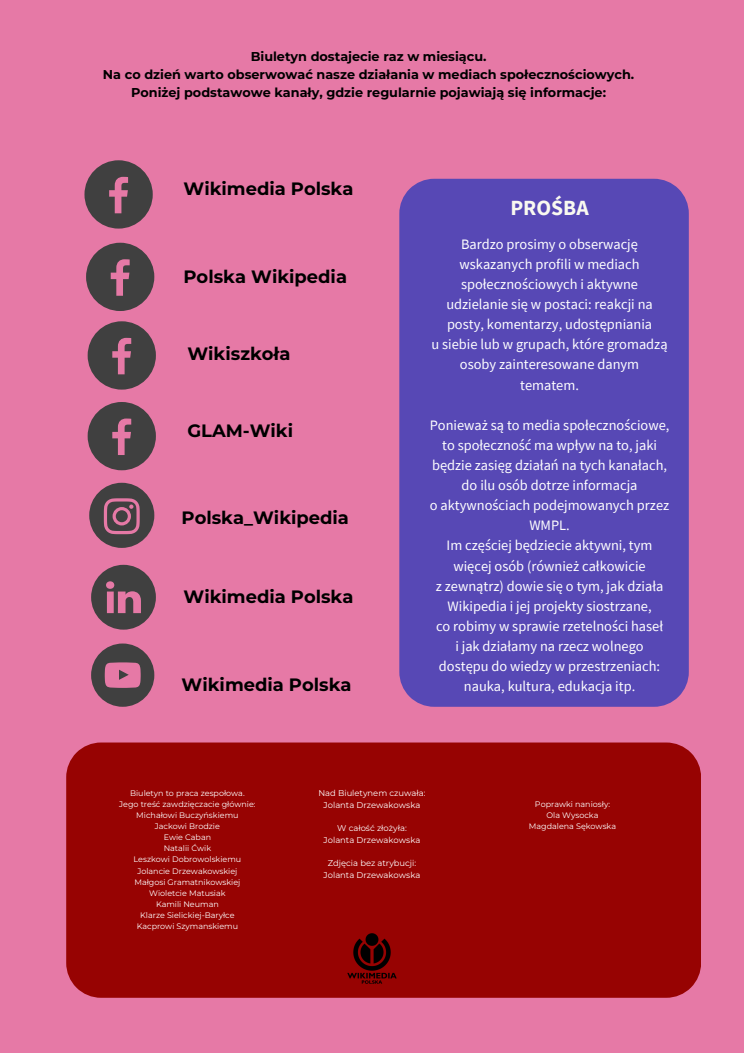
<style>
.page{position:relative;width:744px;height:1053px;background:#fff}
.page>*{position:absolute;margin:0;border:0;box-sizing:border-box;transform-origin:0 0}
.t1{font:700 21.6px "Source Sans Pro";color:#f9f9f0}
.t2{font:700 17.92px "Montserrat";color:#000}
.t3{font:14.4px/20.1px "Source Sans Pro";color:#fff;text-align:center}
.t4{font:700 12.8px/17.7px "Montserrat";color:#000;text-align:center}
.t5{font:8.4px/11.7px "Montserrat";color:#fff;text-align:center}
.t6{font:8px/11.1px "Montserrat";color:#fff;text-align:center}
</style>
<div class="page">
<div style="left:0;top:0;width:744px;height:1052px;background:#e679a6"></div>
<div style="left:66px;top:742px;width:635px;height:255px;background:#970302"></div>
<img style="left:345px;top:930px;width:54px;height:55px">
<svg style="left:89px;top:482px;width:65px;height:66px"></svg>
<svg style="left:84px;top:160px;width:69px;height:68px"></svg>
<svg style="left:86px;top:243px;width:68px;height:68px"></svg>
<svg style="left:88px;top:321px;width:68px;height:68px"></svg>
<svg style="left:88px;top:402px;width:68px;height:68px"></svg>
<svg style="left:91px;top:564px;width:65px;height:65px"></svg>
<svg style="left:91px;top:643px;width:63px;height:63px"></svg>
<div style="left:399px;top:179px;width:290px;height:527px;background:#5748b5"></div>
<p class="t4" style="left:103px;top:48px;width:533px">Biuletyn dostajecie raz w miesiącu.<br>Na co dzień warto obserwować nasze działania w mediach społecznościowych.<br>Poniżej podstawowe kanały, gdzie regularnie pojawiają się informacje:</p>
<p class="t2" style="left:184px;top:178px;width:171px">Wikimedia Polska</p>
<p class="t2" style="left:184px;top:265px;width:165px">Polska Wikipedia</p>
<p class="t2" style="left:187px;top:342px;width:105px">Wikiszkoła</p>
<p class="t2" style="left:187px;top:419px;width:107px">GLAM-Wiki</p>
<p class="t2" style="left:182px;top:507px;width:169px">Polska_Wikipedia</p>
<p class="t2" style="left:184px;top:586px;width:171px">Wikimedia Polska</p>
<p class="t2" style="left:182px;top:673px;width:171px">Wikimedia Polska</p>
<h1 class="t1" style="left:510px;top:193px;width:80px">PROŚBA</h1>
<p class="t3" style="left:432px;top:233px;width:238px">Bardzo prosimy o obserwację wskazanych profili w mediach społecznościowych i aktywne udzielanie się w postaci: reakcji na posty, komentarzy, udostępniania<br>u siebie lub w grupach, które gromadzą osoby zainteresowane danym tematem.</p>
<p class="t3" style="left:430px;top:414px;width:241px">Ponieważ są to media społecznościowe, to społeczność ma wpływ na to, jaki będzie zasięg działań na tych kanałach, do ilu osób dotrze informacja<br>o aktywnościach podejmowanych przez WMPL.<br>Im częściej będziecie aktywni, tym więcej osób (również całkowicie<br>z zewnątrz) dowie się o tym, jak działa Wikipedia i jej projekty siostrzane,<br>co robimy w sprawie rzetelności haseł<br>i jak działamy na rzecz wolnego dostępu do wiedzy w przestrzeniach: nauka, kultura, edukacja itp.</p>
<p class="t6" style="left:119px;top:787px;width:138px">Biuletyn to praca zespołowa.<br>Jego treść zawdzięczacie głównie:<br>Michałowi Buczyńskiemu<br>Jackowi Brodzie<br>Ewie Caban<br>Natalii Ćwik<br>Leszkowi Dobrowolskiemu<br>Jolancie Drzewakowskiej<br>Małgosi Gramatnikowskiej<br>Wioletcie Matusiak<br>Kamili Neuman<br>Klarze Sielickiej-Baryłce<br>Kacprowi Szymanskiemu</p>
<p class="t5" style="left:318px;top:787px;width:109px">Nad Biuletynem czuwała:<br>Jolanta Drzewakowska</p>
<p class="t5" style="left:324px;top:822px;width:98px">W całość złożyła:<br>Jolanta Drzewakowska</p>
<p class="t5" style="left:324px;top:857px;width:98px">Zdjęcia bez atrybucji:<br>Jolanta Drzewakowska</p>
<p class="t6" style="left:529px;top:798px;width:89px">Poprawki naniosły:<br>Ola Wysocka<br>Magdalena Sękowska</p>
</div>
